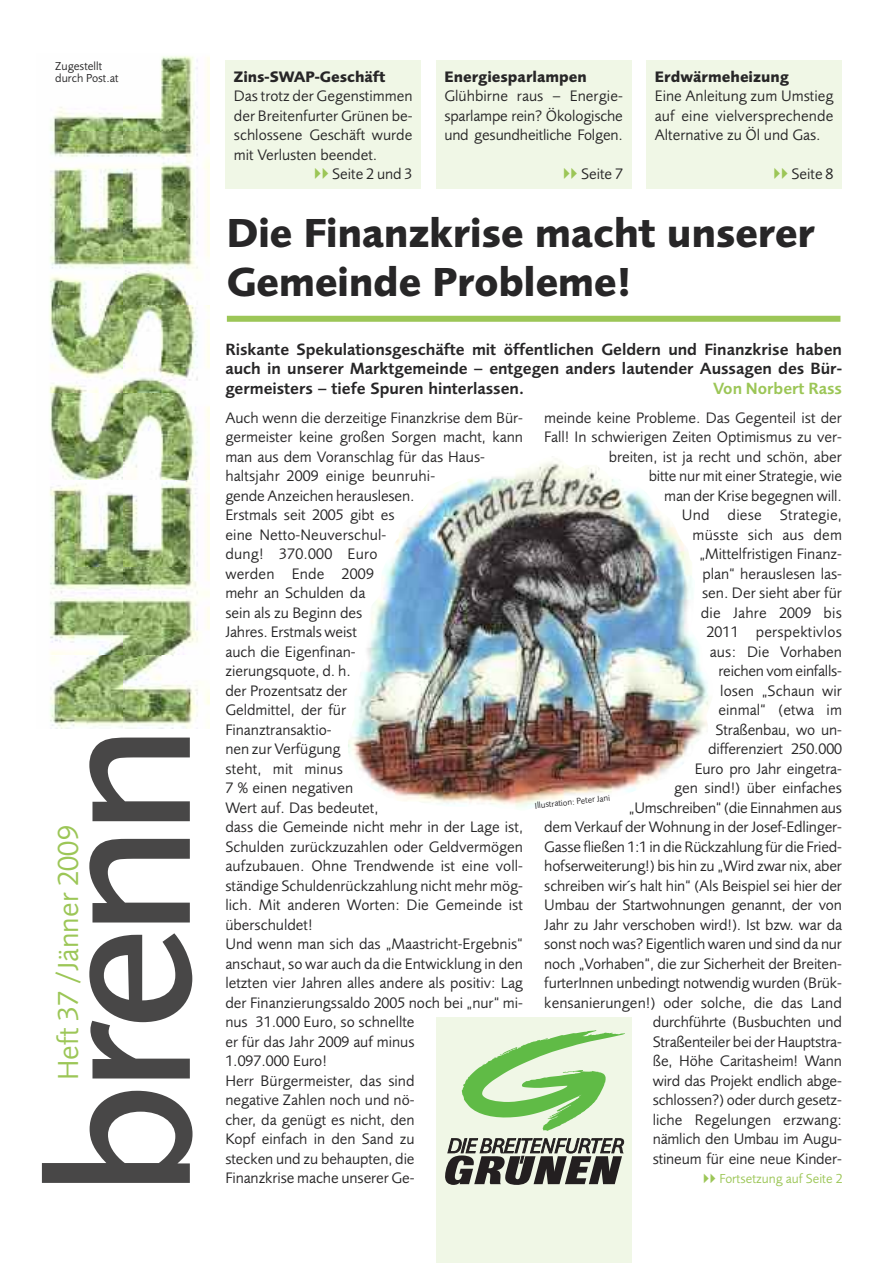
<style>
.page{position:relative;width:893px;height:1263px;background:#fff}
.page>*{position:absolute;margin:0;border:0;box-sizing:border-box;transform-origin:0 0}
.t1{font:500 207.15px "Foundry Sans";letter-spacing:-.05em;color:#484747}
.t2{font:700 42px/48.8px "Foundry Sans";letter-spacing:-.01em;color:#272627}
.t3{font:30px "Foundry Sans";letter-spacing:.005em;color:#9cc657}
.t4{font:600 16.8px/19.5px "Foundry Sans";color:#272627;text-align:justify}
.t5{font:600 16.8px "Foundry Sans";color:#9cc657}
.t6{font:15.75px/19.5px "Foundry Sans";color:#272627;text-align:justify}
.t7{font:700 15.75px "Foundry Sans";color:#272627}
.t8{font:13.5px "Foundry Sans";color:#9cc657}
.t9{font:12px/12.8px "Foundry Sans";color:#272627}
.t10{font:9px "Foundry Sans";color:#272627}
.s1{color:#9cc657}
</style>
<div class="page">
<div style="left:646px;top:60px;width:196px;height:129px;background:#f0f7e6"></div>
<img style="left:49px;top:56px;width:160px;height:672px">
<div style="left:436px;top:60px;width:195px;height:129px;background:#f0f7e6"></div>
<div style="left:225px;top:60px;width:196px;height:129px;background:#f0f7e6"></div>
<div style="left:227px;top:316px;width:613px;height:6px;background:#9cc657"></div>
<div style="left:436px;top:1018px;width:195px;height:245px;background:#f0f7e6"></div>
<svg style="left:461px;top:1030px;width:164px;height:101px"></svg>
<svg style="left:445px;top:1138px;width:180px;height:47px"></svg>
<img style="left:348px;top:458px;width:361px;height:351px">
<p class="t9" style="left:55px;top:60px;width:65px">Zugestellt durch Post.at</p>
<p class="t7" style="left:655px;top:70px;width:135px">Erdwärmeheizung</p>
<p class="t6" style="left:655px;top:87px;width:180px">Eine Anleitung zum Umstieg auf eine vielversprechende Alternative zu Öl und Gas.</p>
<p class="t6" style="left:774px;top:165px;width:61px"><span class="s1">✓✓</span> Seite 8</p>
<p class="t7" style="left:234px;top:70px;width:153px">Zins-SWAP-Geschäft</p>
<p class="t6" style="left:234px;top:87px;width:180px">Das trotz der Gegenstimmen der Breitenfurter Grünen be&shy;schlossene Geschäft wurde mit Verlusten beendet.</p>
<p class="t6" style="left:314px;top:165px;width:100px"><span class="s1">✓✓</span> Seite 2 und 3</p>
<p class="t7" style="left:444px;top:70px;width:144px">Energiesparlampen</p>
<p class="t6" style="left:444px;top:87px;width:180px">Glühbirne raus – Energie&shy;sparlampe rein? Ökologische und gesundheitliche Folgen.</p>
<p class="t6" style="left:563px;top:165px;width:61px"><span class="s1">✓✓</span> Seite 7</p>
<h2 class="t2" style="left:227px;top:213px;width:590px">Die Finanzkrise macht unserer<br>Gemeinde Probleme!</h2>
<h1 class="t1" style="left:42px;top:1197px;width:475px;rotate:-90deg">brenn</h1>
<h3 class="t3" style="left:57px;top:1080px;width:256px;rotate:-90deg">Heft 37 /Jänner 2009</h3>
<p class="t4" style="left:225px;top:341px;width:618px">Riskante Spekulationsgeschäfte mit öffentlichen Geldern und Finanzkrise haben auch in unserer Marktgemeinde – entgegen anders lautender Aussagen des Bür&shy;germeisters – tiefe Spuren hinterlassen.</p>
<p class="t5" style="left:713px;top:382px;width:130px">Von Norbert Rass</p>
<p class="t6" style="left:225px;top:409px;width:299px;text-align:left">Auch wenn die derzeitige Finanzkrise dem Bür&shy;germeister keine großen Sorgen macht, kann man aus dem Voranschlag für das Haus&shy;haltsjahr 2009 einige beunruhi-<br>gende Anzeichen herauslesen.<br>Erstmals seit 2005 gibt es<br>eine Netto-Neuverschul-<br>dung! 370.000 Euro<br>werden Ende 2009<br>mehr an Schulden da<br>sein als zu Beginn des<br>Jahres. Erstmals weist<br>auch die Eigenfinan-<br>zierungsquote, d. h.<br>der Prozentsatz der<br>Geldmittel, der für<br>Finanztransaktio-<br>nen zur Verfügung<br>steht, mit minus<br>7 % einen negativen<br>Wert auf. Das bedeutet,<br>dass die Gemeinde nicht mehr in der Lage ist,<br>Schulden zurückzuzahlen oder Geldvermögen aufzubauen. Ohne Trendwende ist eine voll&shy;ständige Schuldenrückzahlung nicht mehr mög&shy;lich. Mit anderen Worten: Die Gemeinde ist überschuldet!<br>Und wenn man sich das „Maastricht-Ergebnis“ anschaut, so war auch da die Entwicklung in den letzten vier Jahren alles andere als positiv: Lag der Finanzierungssaldo 2005 noch bei „nur“ mi&shy;nus 31.000 Euro, so schnellte<br>er für das Jahr 2009 auf minus<br>1.097.000 Euro!<br>Herr Bürgermeister, das sind<br>negative Zahlen noch und nö-<br>cher, da genügt es nicht, den<br>Kopf einfach in den Sand zu<br>stecken und zu behaupten, die<br>Finanzkrise mache unserer Ge-</p>
<p class="t6" style="left:544px;top:409px;width:299px;text-align:right">meinde keine Probleme. Das Gegenteil ist der<br>Fall! In schwierigen Zeiten Optimismus zu ver&shy;breiten, ist ja recht und schön, aber<br>bitte nur mit einer Strategie, wie<br>man der Krise begegnen will.<br>Und diese Strategie,<br>müsste sich aus dem<br>„Mittelfristigen Finanz-<br>plan“ herauslesen las-<br>sen. Der sieht aber für<br>die Jahre 2009 bis<br>2011 perspektivlos<br>aus: Die Vorhaben<br>reichen vom einfalls-<br>losen „Schaun wir<br>einmal“ (etwa im<br>Straßenbau, wo un-<br>differenziert 250.000<br>Euro pro Jahr eingetra-<br>gen sind!) über einfaches<br>„Umschreiben“ (die Einnahmen aus<br>dem Verkauf der Wohnung in der Josef-Edlinger-<br>Gasse fließen 1:1 in die Rückzahlung für die Fried&shy;hofserweiterung!) bis hin zu „Wird zwar nix, aber schreiben wir´s halt hin“ (Als Beispiel sei hier der<br>Umbau der Startwohnungen genannt, der von<br>Jahr zu Jahr verschoben wird!). Ist bzw. war da sonst noch was? Eigentlich waren und sind da nur noch „Vorhaben“, die zur Sicherheit der Breiten&shy;furterInnen unbedingt notwendig wurden (Brük&shy;kensanierungen!) oder solche, die das Land durchführte (Busbuchten und<br>Straßenteiler bei der Hauptstra-<br>ße, Höhe Caritasheim! Wann<br>wird das Projekt endlich abge-<br>schlossen?) oder durch gesetz-<br>liche Regelungen erzwang:<br>nämlich den Umbau im Augu-<br>stineum für eine neue Kinder-</p>
<p class="t10" style="left:534px;top:802px;width:77px;rotate:-6deg">Illustration: Peter Jani</p>
<p class="t8" style="left:703px;top:1174px;width:141px">✓✓ Fortsetzung auf Seite 2</p>
</div>
